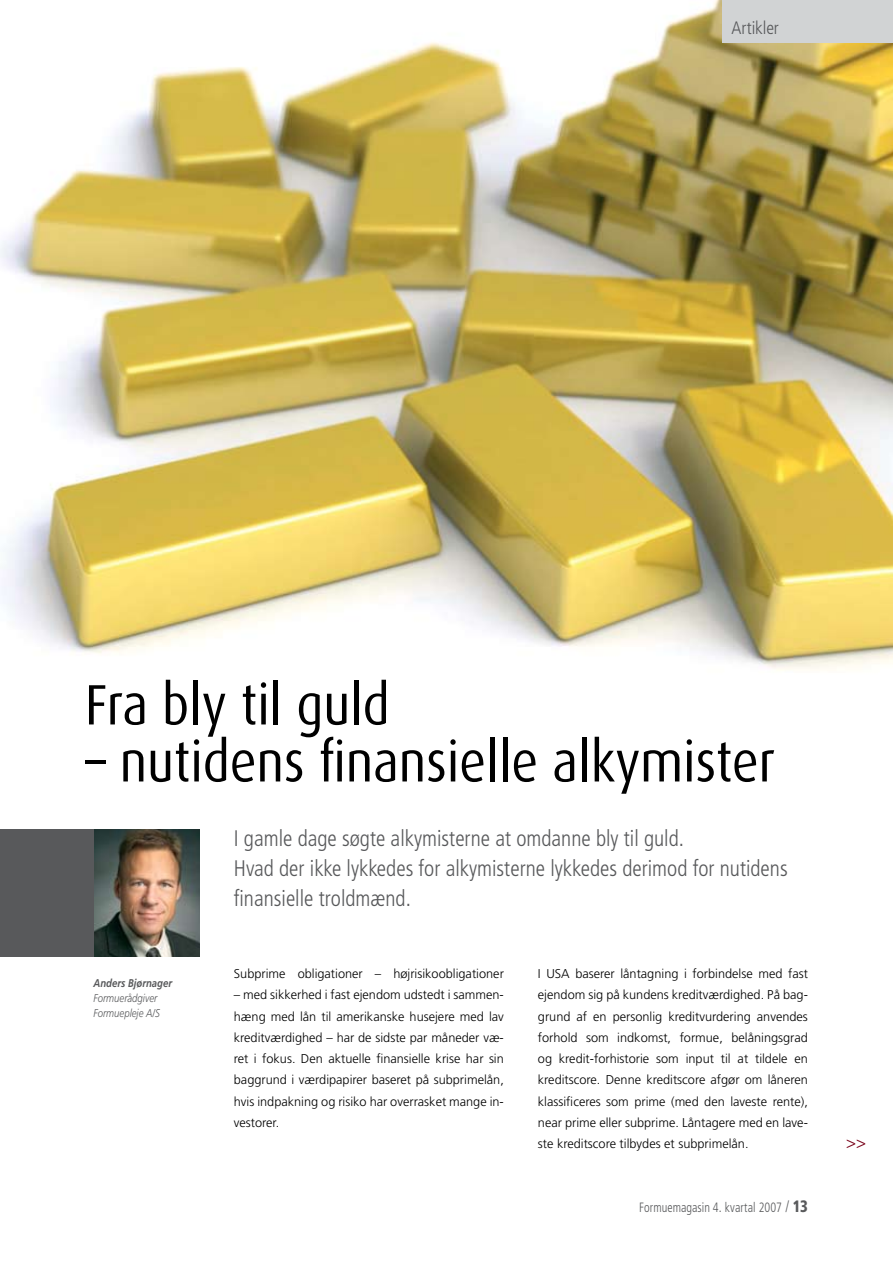
<style>
.page{position:relative;width:893px;height:1263px;background:#fff}
.page>*{position:absolute;margin:0;border:0;box-sizing:border-box;transform-origin:0 0}
.t1{font:57px "Dax";color:#000;scale:.9 1}
.t2{font:300 condensed 22.5px/30px "Frutiger";color:#58595b}
.t3{font:300 condensed 18px "Frutiger";letter-spacing:-.005em;color:#58595b}
.t4{font:condensed 16.5px "Frutiger";color:#790018}
.t5{font:300 condensed 13.5px "Frutiger";letter-spacing:.005em;color:#58595b;scale:.9 1}
.t6{font:300 12.75px/21.3px "Frutiger";color:#000;text-align:justify}
.t7{font:italic 300 11.25px/15px "Frutiger";color:#58595b;scale:.85 1}
.t8{font:italic 700 11.25px "Frutiger";color:#58595b;scale:.85 1}
.s1{font-size:16.5px}
.s2{font-weight:900;font-size:16.5px}
</style>
<div class="page">
<img style="left:0;top:0;width:893px;height:671px">
<img style="left:94px;top:829px;width:106px;height:128px">
<div style="left:0;top:829px;width:94px;height:128px;background:#58595b"></div>
<div style="left:723px;top:0;width:170px;height:43px;background:#d1d3d4"></div>
<h3 class="t3" style="left:731px;top:18px;width:49px">Artikler</h3>
<h1 class="t1" style="left:85px;top:673px;width:340px">Fra bly til guld</h1>
<h1 class="t1" style="left:85px;top:730px;width:768px">– nutidens finansielle alkymister</h1>
<p class="t8" style="left:94px;top:976px;width:94px">Anders Bjørnager</p>
<p class="t7" style="left:94px;top:990px;width:80px">Formuerådgiver<br>Formuepleje A/S</p>
<h2 class="t2" style="left:234px;top:824px;width:555px">I gamle dage søgte alkymisterne at omdanne bly til guld.<br>Hvad der ikke lykkedes for alkymisterne lykkedes derimod for nutidens finansielle troldmænd.</h2>
<p class="t6" style="left:234px;top:963px;width:272px">Subprime obligationer – højrisikoobligationer</p>
<p class="t6" style="left:234px;top:984px;width:272px">– med sikkerhed i fast ejendom udstedt i sammen&shy;hæng med lån til amerikanske husejere med lav kreditværdighed – har de sidste par måneder væ&shy;ret i fokus. Den aktuelle finansielle krise har sin baggrund i værdipapirer baseret på subprimelån, hvis indpakning og risiko har overrasket mange in&shy;vestorer.</p>
<p class="t6" style="left:538px;top:963px;width:272px">I USA baserer låntagning i forbindelse med fast ejendom sig på kundens kreditværdighed. På bag&shy;grund af en personlig kreditvurdering anvendes forhold som indkomst, formue, belåningsgrad og kredit-forhistorie som input til at tildele en kreditscore. Denne kreditscore afgør om låneren klassificeres som prime (med den laveste rente), near prime eller subprime. Låntagere med en lave&shy;ste kreditscore tilbydes et subprimelån.</p>
<p class="t5" style="left:639px;top:1199px;width:189px">Formuemagasin 4. kvartal 2007 <span class="s1">/</span> <span class="s2">13</span></p>
<p class="t4" style="left:846px;top:1133px;width:21px">&gt;&gt;</p>
</div>
